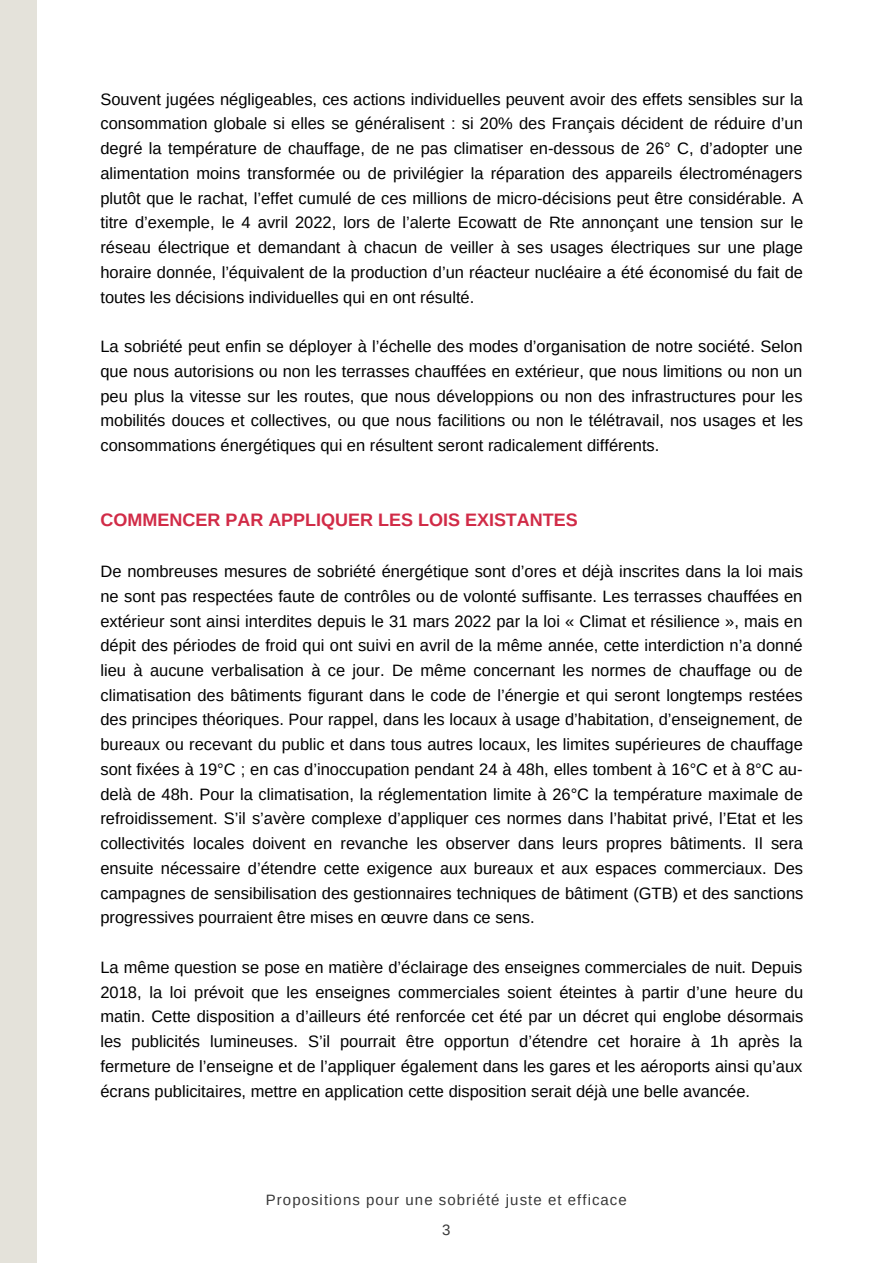
<style>
.page{position:relative;width:893px;height:1264px;background:#fff}
.page>*{position:absolute;margin:0;border:0;box-sizing:border-box;transform-origin:0 0}
.t1{font:700 18px "Arimo";color:#d12b47}
.t2{font:16.5px/24.8px "Arimo";color:#000;text-align:justify}
.t3{font:15px/29.2px "Arimo";letter-spacing:.07em;color:#393939;text-align:center}
</style>
<div class="page">
<div style="left:0;top:0;width:37px;height:1262px;background:#e4e2da"></div>
<p class="t2" style="left:100px;top:87px;width:704px">Souvent jugées négligeables, ces actions individuelles peuvent avoir des effets sensibles sur la consommation globale si elles se généralisent : si 20% des Français décident de réduire d’un degré la température de chauffage, de ne pas climatiser en-dessous de 26° C, d’adopter une alimentation moins transformée ou de privilégier la réparation des appareils électroménagers plutôt que le rachat, l’effet cumulé de ces millions de micro-décisions peut être considérable. A titre d’exemple, le 4 avril 2022, lors de l’alerte Ecowatt de Rte annonçant une tension sur le réseau électrique et demandant à chacun de veiller à ses usages électriques sur une plage horaire donnée, l’équivalent de la production d’un réacteur nucléaire a été économisé du fait de toutes les décisions individuelles qui en ont résulté.</p>
<p class="t2" style="left:100px;top:334px;width:704px">La sobriété peut enfin se déployer à l’échelle des modes d’organisation de notre société. Selon que nous autorisions ou non les terrasses chauffées en extérieur, que nous limitions ou non un peu plus la vitesse sur les routes, que nous développions ou non des infrastructures pour les mobilités douces et collectives, ou que nous facilitions ou non le télétravail, nos usages et les consommations énergétiques qui en résultent seront radicalement différents.</p>
<p class="t1" style="left:100px;top:510px;width:479px">COMMENCER PAR APPLIQUER LES LOIS EXISTANTES</p>
<p class="t2" style="left:100px;top:559px;width:704px">De nombreuses mesures de sobriété énergétique sont d’ores et déjà inscrites dans la loi mais ne sont pas respectées faute de contrôles ou de volonté suffisante. Les terrasses chauffées en extérieur sont ainsi interdites depuis le 31 mars 2022 par la loi « Climat et résilience », mais en dépit des périodes de froid qui ont suivi en avril de la même année, cette interdiction n’a donné lieu à aucune verbalisation à ce jour. De même concernant les normes de chauffage ou de climatisation des bâtiments figurant dans le code de l’énergie et qui seront longtemps restées des principes théoriques. Pour rappel, dans les locaux à usage d’habitation, d’enseignement, de bureaux ou recevant du public et dans tous autres locaux, les limites supérieures de chauffage sont fixées à 19°C ; en cas d’inoccupation pendant 24 à 48h, elles tombent à 16°C et à 8°C au&shy;delà de 48h. Pour la climatisation, la réglementation limite à 26°C la température maximale de refroidissement. S’il s’avère complexe d’appliquer ces normes dans l’habitat privé, l’Etat et les collectivités locales doivent en revanche les observer dans leurs propres bâtiments. Il sera ensuite nécessaire d’étendre cette exigence aux bureaux et aux espaces commerciaux. Des campagnes de sensibilisation des gestionnaires techniques de bâtiment (GTB) et des sanctions progressives pourraient être mises en œuvre dans ce sens.</p>
<p class="t2" style="left:100px;top:954px;width:704px">La même question se pose en matière d’éclairage des enseignes commerciales de nuit. Depuis 2018, la loi prévoit que les enseignes commerciales soient éteintes à partir d’une heure du matin. Cette disposition a d’ailleurs été renforcée cet été par un décret qui englobe désormais les publicités lumineuses. S’il pourrait être opportun d’étendre cet horaire à 1h après la fermeture de l’enseigne et de l’appliquer également dans les gares et les aéroports ainsi qu’aux écrans publicitaires, mettre en application cette disposition serait déjà une belle avancée.</p>
<p class="t3" style="left:266px;top:1185px;width:362px">Propositions pour une sobriété juste et efficace<br>3</p>
</div>
